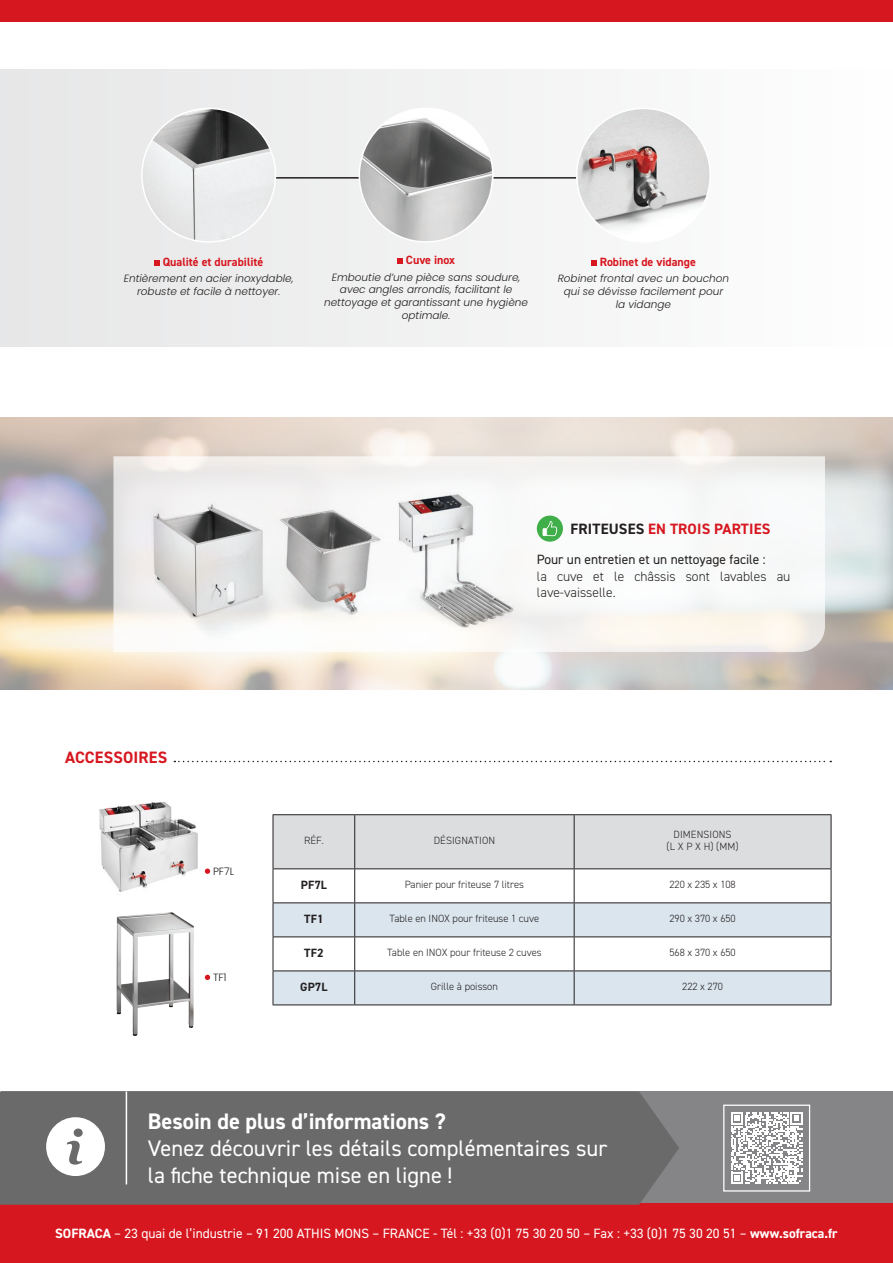
<style>
.page{position:relative;width:893px;height:1263px;background:#fff}
.page>*{position:absolute;margin:0;border:0;box-sizing:border-box;transform-origin:0 0}
.TEXTE{font:22.5px "DIN2014";color:#fff}
.TEXTE-2{font:700 22.5px "DIN2014";color:#fff}
.t1{font:700 16.5px "DIN2014";letter-spacing:.01em;color:#d7171f}
.t2{font:700 15px "DIN2014";letter-spacing:.01em;color:#d7171f}
.t3{font:13.5px "DIN2014";color:#fff}
.ILLUSTRATION_-_SANS{font:300 13.5px/16.2px "DIN2014";color:#231f20}
.ILLUSTRATION_-_SANS-2{font:13.5px "DIN2014";color:#231f20}
.t4{font:700 12px "DIN2014";color:#d7171f}
.TABLEAU{font:700 12px "DIN2014";letter-spacing:.005em;color:#231f20}
.t5{font:italic 300 10.5px/12.6px "Poppins";color:#231f20;text-align:center}
.TABLEAU-2{font:300 10.5px/12.6px "DIN2014";color:#231f20;text-align:center}
.t6{font:300 10.5px "Poppins";color:#231f20}
.s1{color:#231f20}
.s2{font-weight:700}
</style>
<div class="page">
<div style="left:2px;top:1091px;width:891px;height:114px;background:#858587"></div>
<div style="left:0;top:1204px;width:893px;height:59px;background:#d7171f"></div>
<div style="left:0;top:1091px;width:679px;height:114px;background:#6b6a6a"></div>
<hr style="left:126px;top:1091px;width:1px;height:93px;background:#fff">
<svg style="left:46px;top:1117px;width:59px;height:59px;background:#d3d3d3"></svg>
<div style="left:0;top:0;width:893px;height:21px;background:#d7171f"></div>
<svg style="left:731px;top:1112px;width:72px;height:72px"></svg>
<div style="left:723px;top:1104px;width:87px;height:87px;border:1px solid #fff"></div>
<div style="left:0;top:70px;width:893px;height:277px;background:#f2f2f3"></div>
<svg style="left:154px;top:260px;width:6px;height:6px"></svg>
<svg style="left:397px;top:258px;width:6px;height:6px"></svg>
<svg style="left:591px;top:260px;width:6px;height:6px"></svg>
<hr style="left:191px;top:177px;width:438px;height:2px;background:#231f20">
<img style="left:142px;top:108px;width:133px;height:134px;border-radius:67px">
<img style="left:359px;top:108px;width:134px;height:134px;border-radius:67px">
<img style="left:577px;top:108px;width:133px;height:134px;border-radius:67px">
<div style="left:274px;top:815px;width:557px;height:53px;background:#dcdddf"></div>
<svg style="left:274px;top:903px;width:557px;height:101px;fill:#dae5ee"></svg>
<hr style="left:273px;top:815px;width:1px;height:53px;background:#231f20">
<hr style="left:273px;top:814px;width:82px;height:1px;background:#231f20">
<hr style="left:354px;top:815px;width:1px;height:53px;background:#231f20">
<hr style="left:355px;top:814px;width:219px;height:1px;background:#231f20">
<hr style="left:574px;top:814px;width:257px;height:1px;background:#231f20">
<hr style="left:574px;top:815px;width:1px;height:53px;background:#231f20">
<hr style="left:831px;top:815px;width:1px;height:53px;background:#231f20">
<hr style="left:273px;top:869px;width:1px;height:33px;background:#231f20">
<hr style="left:273px;top:903px;width:1px;height:33px;background:#231f20">
<hr style="left:273px;top:937px;width:1px;height:33px;background:#231f20">
<hr style="left:273px;top:971px;width:1px;height:33px;background:#231f20">
<hr style="left:273px;top:868px;width:82px;height:1px;background:#231f20">
<hr style="left:273px;top:902px;width:82px;height:1px;background:#231f20">
<hr style="left:273px;top:936px;width:82px;height:1px;background:#231f20">
<hr style="left:273px;top:970px;width:82px;height:1px;background:#231f20">
<hr style="left:273px;top:1004px;width:82px;height:1px;background:#231f20">
<hr style="left:354px;top:869px;width:1px;height:33px;background:#231f20">
<hr style="left:354px;top:903px;width:1px;height:33px;background:#231f20">
<hr style="left:354px;top:937px;width:1px;height:33px;background:#231f20">
<hr style="left:354px;top:971px;width:1px;height:33px;background:#231f20">
<hr style="left:355px;top:868px;width:219px;height:1px;background:#231f20">
<hr style="left:574px;top:868px;width:257px;height:1px;background:#231f20">
<hr style="left:355px;top:902px;width:219px;height:1px;background:#231f20">
<hr style="left:574px;top:902px;width:257px;height:1px;background:#231f20">
<hr style="left:355px;top:936px;width:219px;height:1px;background:#231f20">
<hr style="left:574px;top:936px;width:257px;height:1px;background:#231f20">
<hr style="left:355px;top:970px;width:219px;height:1px;background:#231f20">
<hr style="left:574px;top:970px;width:257px;height:1px;background:#231f20">
<hr style="left:355px;top:1004px;width:219px;height:1px;background:#231f20">
<hr style="left:574px;top:1004px;width:257px;height:1px;background:#231f20">
<hr style="left:574px;top:869px;width:1px;height:33px;background:#231f20">
<hr style="left:831px;top:869px;width:1px;height:33px;background:#231f20">
<hr style="left:574px;top:903px;width:1px;height:33px;background:#231f20">
<hr style="left:831px;top:903px;width:1px;height:33px;background:#231f20">
<hr style="left:574px;top:937px;width:1px;height:33px;background:#231f20">
<hr style="left:831px;top:937px;width:1px;height:33px;background:#231f20">
<hr style="left:574px;top:971px;width:1px;height:33px;background:#231f20">
<hr style="left:831px;top:971px;width:1px;height:33px;background:#231f20">
<svg style="left:174px;top:761px;width:657px;height:1px"></svg>
<img style="left:99px;top:802px;width:99px;height:90px">
<img style="left:116px;top:912px;width:89px;height:124px">
<svg style="left:205px;top:868px;width:5px;height:6px"></svg>
<svg style="left:205px;top:975px;width:5px;height:5px"></svg>
<svg style="left:113px;top:456px;width:712px;height:196px"></svg>
<img style="left:130px;top:468px;width:407px;height:186px">
<div style="left:537px;top:515px;width:26px;height:27px;background:#40ae49;border-radius:50%"></div>
<svg style="left:543px;top:521px;width:14px;height:15px"></svg>
<p class="t4" style="left:163px;top:253px;width:102px">Qualité et durabilité</p>
<p class="t5" style="left:124px;top:272px;width:171px">Entièrement en acier inoxydable, robuste et facile à nettoyer.</p>
<p class="t4" style="left:406px;top:252px;width:51px">Cuve inox</p>
<p class="t5" style="left:324px;top:271px;width:205px">Emboutie d’une pièce sans soudure, avec angles arrondis, facilitant le nettoyage et garantissant une hygiène optimale.</p>
<p class="t4" style="left:600px;top:253px;width:98px">Robinet de vidange</p>
<p class="t5" style="left:558px;top:272px;width:173px">Robinet frontal avec un bouchon qui se dévisse facilement pour la vidange</p>
<p class="t1" style="left:65px;top:746px;width:104px">ACCESSOIRES</p>
<p class="t2" style="left:570px;top:519px;width:201px"><span class="s1">FRITEUSES</span> EN TROIS PARTIES</p>
<p class="ILLUSTRATION_-_SANS-2" style="left:537px;top:551px;width:230px">Pour un entretien et un nettoyage facile :</p>
<p class="ILLUSTRATION_-_SANS" style="left:537px;top:568px;width:255px">la cuve et le châssis sont lavables au lave-vaisselle.</p>
<p class="t6" style="left:213px;top:865px;width:23px">PF7L</p>
<p class="t6" style="left:213px;top:971px;width:15px">TF1</p>
<p class="TABLEAU-2" style="left:304px;top:834px;width:21px">RÉF.</p>
<p class="TABLEAU-2" style="left:434px;top:834px;width:63px">DÉSIGNATION</p>
<p class="TABLEAU-2" style="left:667px;top:828px;width:74px">DIMENSIONS<br>(L X P X H) (MM)</p>
<p class="TABLEAU" style="left:301px;top:876px;width:28px">PF7L</p>
<p class="TABLEAU-2" style="left:405px;top:878px;width:121px">Panier pour friteuse 7 litres</p>
<p class="TABLEAU-2" style="left:669px;top:878px;width:68px">220 x 235 x 108</p>
<p class="TABLEAU" style="left:304px;top:910px;width:21px">TF1</p>
<p class="TABLEAU-2" style="left:390px;top:912px;width:151px">Table en INOX pour friteuse 1 cuve</p>
<p class="TABLEAU-2" style="left:669px;top:912px;width:68px">290 x 370 x 650</p>
<p class="TABLEAU" style="left:304px;top:944px;width:21px">TF2</p>
<p class="TABLEAU-2" style="left:387px;top:946px;width:156px">Table en INOX pour friteuse 2 cuves</p>
<p class="TABLEAU-2" style="left:669px;top:946px;width:68px">568 x 370 x 650</p>
<p class="TABLEAU" style="left:300px;top:978px;width:29px">GP7L</p>
<p class="TABLEAU-2" style="left:431px;top:980px;width:69px">Grille à poisson</p>
<p class="TABLEAU-2" style="left:682px;top:980px;width:42px">222 x 270</p>
<p class="TEXTE-2" style="left:148px;top:1106px;width:300px">Besoin de plus d’informations ?</p>
<p class="TEXTE" style="left:148px;top:1134px;width:461px">Venez découvrir les détails complémentaires sur</p>
<p class="TEXTE" style="left:148px;top:1161px;width:306px">la fiche technique mise en ligne !</p>
<p class="t3" style="left:55px;top:1224px;width:784px"><span class="s2">SOFRACA</span> – 23 quai de l’industrie – 91 200 ATHIS MONS – FRANCE - Tél : +33 (0)1 75 30 20 50 – Fax : +33 (0)1 75 30 20 51 – <span class="s2">www.sofraca.fr</span></p>
</div>
